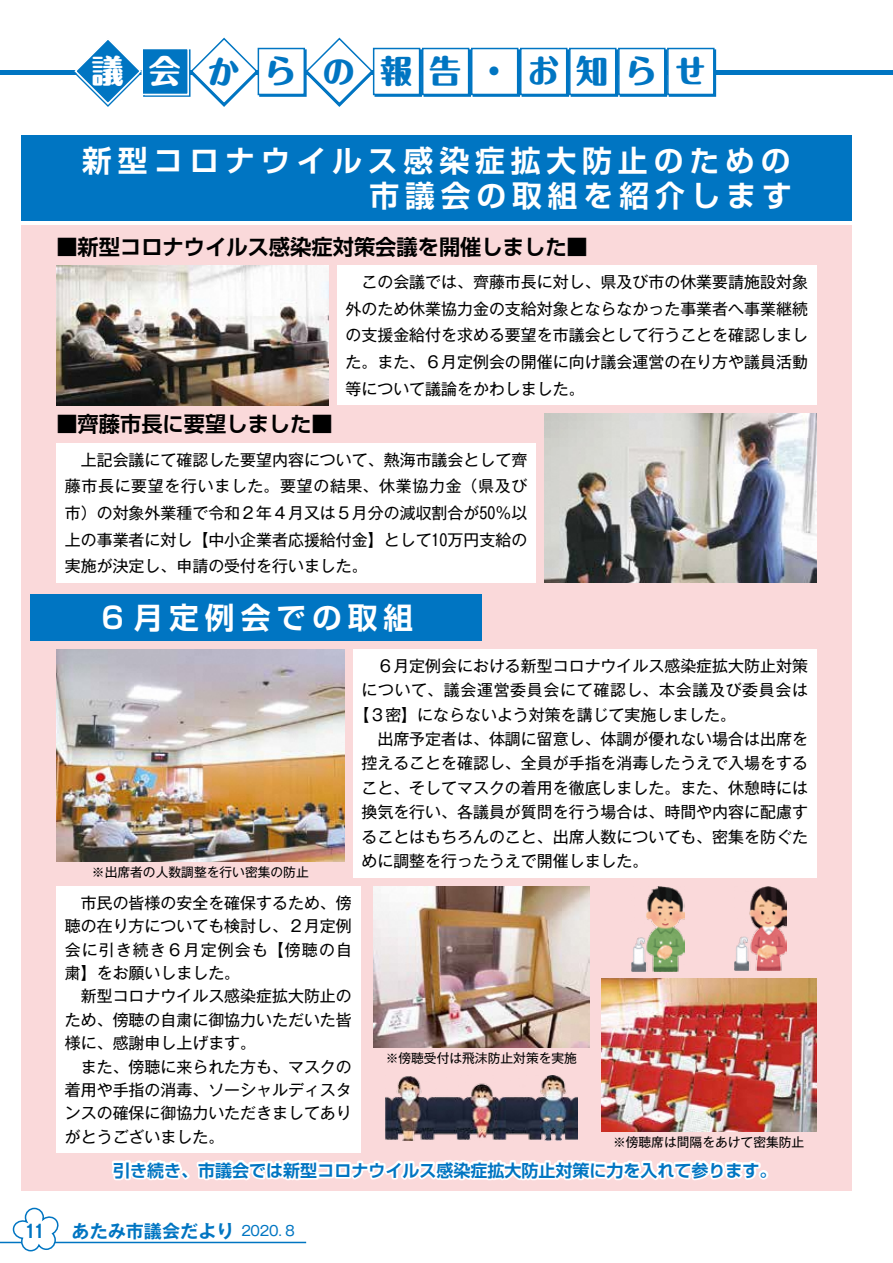
<style>
.page{position:relative;width:893px;height:1263px;background:#fff}
.page>*{position:absolute;margin:0;border:0;box-sizing:border-box;transform-origin:0 0}
.t1{font:800 31.95px "Maru Fo Pro";color:#0075c2}
.t2{font:800 31.95px "Maru Fo Pro";color:#fff}
.t3{font:700 29.7px/34px "Shin Go Pr 6 De";letter-spacing:.2em;color:#fff;text-align:right}
.t4{font:700 21.3px "Shin Go Pr 6 De";color:#000}
.t5{font:700 18px "Gothic MB101 Pr 6 De";color:#0075c2}
.t6{font:700 16.95px "Shin Go Pr 6 De";color:#0075c2}
.t7{font:15.9px/23.4px "Gothic MB101 Pr 6";color:#000;text-align:justify}
.t8{font:15.9px "Gothic MB101 Pr 6";letter-spacing:.04em;color:#000}
.t9{font:13.8px "Gothic MB101 Pr 6";color:#0075c2}
.t10{font:12.75px "Gothic MB101 Pr 6";color:#000}
</style>
<div class="page">
<hr style="left:0;top:1242px;width:306px;height:1px;background:#0075c2">
<svg style="left:11px;top:1207px;width:48px;height:45px"></svg>
<div style="left:21px;top:225px;width:830px;height:965px;background:#fad9da"></div>
<hr style="left:0;top:70px;width:893px;height:4px;background:#0075c2">
<svg style="left:73px;top:40px;width:68px;height:67px"></svg>
<div style="left:143px;top:49px;width:48px;height:48px;border:2px solid #0075c2"></div>
<div style="left:141px;top:48px;width:48px;height:47px;background:#0075c2;border:2px solid #fff"></div>
<svg style="left:189px;top:37px;width:70px;height:70px"></svg>
<svg style="left:305px;top:37px;width:69px;height:70px"></svg>
<div style="left:259px;top:49px;width:48px;height:48px;border:2px solid #0075c2"></div>
<div style="left:258px;top:49px;width:46px;height:45px;background:#fff"></div>
<div style="left:258px;top:48px;width:47px;height:47px;border:2px solid #0075c2"></div>
<div style="left:374px;top:49px;width:48px;height:48px;border:2px solid #0075c2"></div>
<div style="left:373px;top:48px;width:47px;height:47px;background:#fff;border:2px solid #0075c2"></div>
<div style="left:473px;top:49px;width:47px;height:48px;border:2px solid #0075c2"></div>
<div style="left:471px;top:48px;width:47px;height:47px;background:#fff;border:2px solid #0075c2"></div>
<div style="left:424px;top:49px;width:47px;height:48px;border:2px solid #0075c2"></div>
<div style="left:422px;top:48px;width:47px;height:47px;background:#fff;border:2px solid #0075c2"></div>
<div style="left:522px;top:49px;width:47px;height:48px;border:2px solid #0075c2"></div>
<div style="left:520px;top:48px;width:47px;height:47px;background:#fff;border:2px solid #0075c2"></div>
<div style="left:571px;top:49px;width:47px;height:48px;border:2px solid #0075c2"></div>
<div style="left:569px;top:48px;width:47px;height:47px;background:#fff;border:2px solid #0075c2"></div>
<div style="left:620px;top:49px;width:47px;height:48px;border:2px solid #0075c2"></div>
<div style="left:618px;top:48px;width:47px;height:47px;background:#fff;border:2px solid #0075c2"></div>
<div style="left:669px;top:49px;width:47px;height:48px;border:2px solid #0075c2"></div>
<div style="left:667px;top:48px;width:47px;height:47px;background:#fff;border:2px solid #0075c2"></div>
<div style="left:21px;top:136px;width:830px;height:85px;background:#0075c2"></div>
<div style="left:30px;top:594px;width:451px;height:47px;background:#0075c2"></div>
<div style="left:56px;top:443px;width:480px;height:140px;background:#fff"></div>
<div style="left:56px;top:886px;width:304px;height:267px;background:#fff"></div>
<div style="left:337px;top:266px;width:479px;height:139px;background:#fff"></div>
<div style="left:353px;top:649px;width:463px;height:229px;background:#fff"></div>
<img style="left:385px;top:1076px;width:193px;height:64px">
<img style="left:734px;top:887px;width:52px;height:84px">
<img style="left:631px;top:886px;width:54px;height:85px">
<img style="left:56px;top:266px;width:272px;height:139px">
<img style="left:374px;top:886px;width:215px;height:162px">
<img style="left:601px;top:979px;width:215px;height:153px">
<img style="left:56px;top:649px;width:288px;height:213px">
<img style="left:544px;top:414px;width:272px;height:169px">
<svg style="left:108px;top:1148px;width:662px;height:43px"></svg>
<h1 class="t2" style="left:92px;top:45px;width:33px">議</h1>
<h1 class="t2" style="left:149px;top:46px;width:33px">会</h1>
<h1 class="t1" style="left:208px;top:46px;width:33px">か</h1>
<h1 class="t1" style="left:265px;top:45px;width:33px">ら</h1>
<h1 class="t1" style="left:323px;top:46px;width:33px">の</h1>
<h1 class="t1" style="left:380px;top:45px;width:33px">報</h1>
<h1 class="t1" style="left:429px;top:45px;width:33px">告</h1>
<h1 class="t1" style="left:478px;top:45px;width:33px">・</h1>
<h1 class="t1" style="left:527px;top:45px;width:33px">お</h1>
<h1 class="t1" style="left:576px;top:45px;width:33px">知</h1>
<h1 class="t1" style="left:625px;top:45px;width:33px">ら</h1>
<h1 class="t1" style="left:674px;top:45px;width:33px">せ</h1>
<h2 class="t3" style="left:82px;top:143px;width:711px">新型コロナウイルス感染症拡大防止のための市議会の取組を紹介します</h2>
<h3 class="t4" style="left:56px;top:229px;width:533px">■新型コロナウイルス感染症対策会議を開催しました■</h3>
<h3 class="t4" style="left:56px;top:407px;width:278px">■齊藤市長に要望しました■</h3>
<p class="t7" style="left:345px;top:268px;width:464px;line-height:26.5px">　この会議では、齊藤市長に対し、県及び市の休業要請施設対象外のため休業協力金の支給対象とならなかった事業者へ事業継続の支援金給付を求める要望を市議会として行うことを確認しました。また、６月定例会の開催に向け議会運営の在り方や議員活動等について議論をかわしました。</p>
<p class="t7" style="left:65px;top:445px;width:464px;line-height:26.5px">　上記会議にて確認した要望内容について、熱海市議会として齊藤市長に要望を行いました。要望の結果、休業協力金（県及び市）の対象外業種で令和２年４月又は５月分の減収割合が５０％以上の事業者に対し【中小企業者応援給付金】として１０万円支給の実施が決定し、申請の受付を行いました。</p>
<h2 class="t3" style="left:98px;top:599px;width:317px">６月定例会での取組</h2>
<p class="t10" style="left:92px;top:862px;width:218px">※出席者の人数調整を行い密集の防止</p>
<p class="t7" style="left:65px;top:890px;width:289px;text-align:left">　市民の皆様の安全を確保するため、傍聴の在り方についても検討し、２月定例会に引き続き６月定例会も【傍聴の自粛】をお願いしました。<br>　新型コロナウイルス感染症拡大防止のため、傍聴の自粛に御協力いただいた皆様に、感謝申し上げます。<br>　また、傍聴に来られた方も、マスクの着用や手指の消毒、ソーシャルディスタンスの確保に御協力いただきましてありがとうございました。</p>
<p class="t7" style="left:361px;top:653px;width:448px">　６月定例会における新型コロナウイルス感染症拡大防止対策</p>
<p class="t8" style="left:361px;top:677px;width:448px">について、議会運営委員会にて確認し、本会議及び委員会は</p>
<p class="t7" style="left:353px;top:702px;width:384px">【３密】にならないよう対策を講じて実施しました。</p>
<p class="t7" style="left:361px;top:726px;width:448px">　出席予定者は、体調に留意し、体調が優れない場合は出席を</p>
<p class="t7" style="left:361px;top:750px;width:448px">控えることを確認し、全員が手指を消毒したうえで入場をする</p>
<p class="t7" style="left:361px;top:775px;width:448px">こと、そしてマスクの着用を徹底しました。また、休憩時には</p>
<p class="t7" style="left:361px;top:799px;width:448px">換気を行い、各議員が質問を行う場合は、時間や内容に配慮す</p>
<p class="t7" style="left:361px;top:824px;width:448px">ることはもちろんのこと、出席人数についても、密集を防ぐた</p>
<p class="t7" style="left:361px;top:848px;width:289px">めに調整を行ったうえで開催しました。</p>
<p class="t10" style="left:386px;top:1048px;width:193px">※傍聴受付は飛沫防止対策を実施</p>
<p class="t10" style="left:613px;top:1132px;width:193px">※傍聴席は間隔をあけて密集防止</p>
<p class="t6" style="left:113px;top:1156px;width:665px">引き続き、市議会では新型コロナウイルス感染症拡大防止対策に力を入れて参ります。</p>
<p class="t5" style="left:26px;top:1216px;width:20px">11</p>
<p class="t5" style="left:72px;top:1216px;width:164px">あたみ市議会だより</p>
<p class="t9" style="left:241px;top:1219px;width:57px">2020.８</p>
</div>
